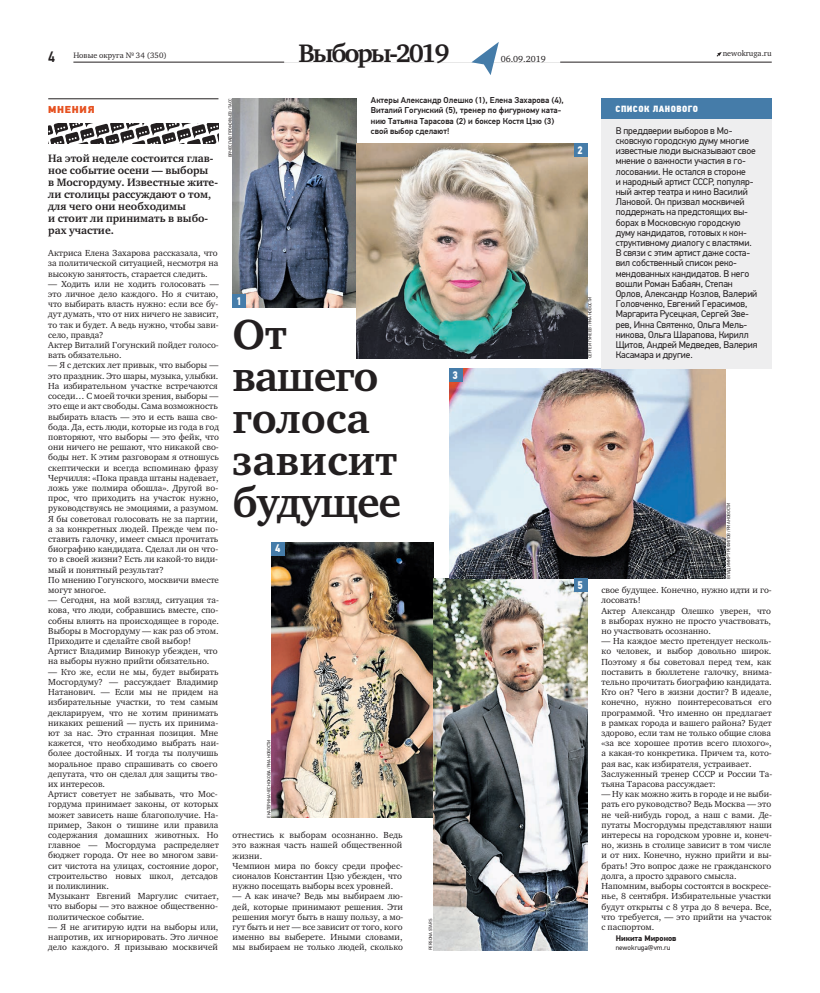
<style>
.page{position:relative;width:820px;height:993px;background:#fff}
.page>*{position:absolute;margin:0;border:0;box-sizing:border-box;transform-origin:0 0}
.t1{font:700 43px/42px "Charter ITC";letter-spacing:-.005em;color:#231f20}
.t2{font:700 26px "Charter ITC";letter-spacing:-.085em;color:#231f20}
.t3{font:500 15px "PF Din Text Cond Pro";color:#231f20}
.t4{font:700 11px/12px "Charter ITC";color:#231f20}
.t5{font:700 11px "PF Din Text Cond Pro";color:#fff}
.t6{font:900 10px "PF Din Text Pro";letter-spacing:.07em;color:#e65120}
.t7{font:9.6px/10.2px "PF Din Text Pro";letter-spacing:-.01em;color:#231f20}
.t8{font:9px/10.2px "Charter ITC";color:#231f20}
.t9{font:9px "PF Din Text Cond Pro X Black";letter-spacing:.05em;color:#fff}
.t10{font:500 8.5px/10.2px "PF Din Text Pro";color:#231f20}
.t11{font:8px "Charter ITC";color:#231f20}
.t12{font:700 8px "PF Din Text Pro";color:#231f20}
.t13{font:7px "PF Din Text Pro";color:#231f20}
.t14{font:4.5px "PF Din Text Pro";color:#231f20}
</style>
<div class="page">
<svg style="left:716px;top:52px;width:5px;height:5px"></svg>
<hr style="left:73px;top:62px;width:698px;height:1px;background:#231f20">
<div style="left:284px;top:43px;width:276px;height:20px;background:#fff"></div>
<svg style="left:471px;top:42px;width:27px;height:33px"></svg>
<img style="left:232px;top:99px;width:124px;height:208px">
<img style="left:271px;top:542px;width:162px;height:275px">
<img style="left:433px;top:578px;width:154px;height:372px">
<img style="left:449px;top:368px;width:276px;height:210px">
<img style="left:356px;top:144px;width:231px;height:214px">
<svg style="left:48px;top:123px;width:171px;height:21px"></svg>
<hr style="left:48px;top:99px;width:170px;height:1px;background:#231f20">
<div style="left:232px;top:294px;width:14px;height:13px;background:#457ca9"></div>
<div style="left:574px;top:144px;width:13px;height:13px;background:#457ca9"></div>
<div style="left:449px;top:368px;width:13px;height:13px;background:#457ca9"></div>
<div style="left:271px;top:542px;width:14px;height:13px;background:#457ca9"></div>
<div style="left:574px;top:578px;width:13px;height:13px;background:#457ca9"></div>
<div style="left:601px;top:99px;width:170px;height:269px;background:#eeeeef"></div>
<div style="left:601px;top:99px;width:170px;height:20px;background:#457ca9"></div>
<p class="t3" style="left:48px;top:51px;width:8px">4</p>
<p class="t2" style="left:298px;top:37px;width:152px">Выборы-2019</p>
<p class="t11" style="left:722px;top:48px;width:50px">newokruga.ru</p>
<p class="t11" style="left:73px;top:50px;width:95px">Новые округа № 34 (350)</p>
<p class="t8" style="left:500px;top:54px;width:47px">06.09.2019</p>
<p class="t6" style="left:48px;top:106px;width:48px">МНЕНИЯ</p>
<p class="t4" style="left:48px;top:152px;width:171px">На этой неделе состоится глав&shy;ное событие осени — выборы<br>в Мосгордуму. Известные жите&shy;ли столицы рассуждают о том, для чего они необходимы<br>и стоит ли принимать в выбо&shy;рах участие.</p>
<p class="t8" style="left:48px;top:248px;width:171px;text-align:justify">Актриса Елена Захарова рассказала, что за политической ситуацией, несмотря на высокую занятость, старается следить.</p>
<p class="t8" style="left:48px;top:278px;width:172px">— Ходить или не ходить голосовать — это личное дело каждого. Но я считаю, что выбирать власть нужно: если все бу&shy;дут думать, что от них ничего не зависит, то так и будет. А ведь нужно, чтобы зави&shy;село, правда?<br>Актер Виталий Гогунский пойдет голосо&shy;вать обязательно.</p>
<p class="t8" style="left:48px;top:360px;width:172px">— Я с детских лет привык, что выборы — это праздник. Это шары, музыка, улыбки.<br>На избирательном участке встречаются соседи… С моей точки зрения, выборы — это еще и акт свободы. Сама возможность выбирать власть — это и есть ваша сво&shy;бода. Да, есть люди, которые из года в год повторяют, что выборы — это фейк, что они ничего не решают, что никакой сво&shy;боды нет. К этим разговорам я отношусь скептически и всегда вспоминаю фразу Черчилля: «Пока правда штаны надевает, ложь уже полмира обошла». Другой во&shy;прос, что приходить на участок нужно, руководствуясь не эмоциями, а разумом.<br>Я бы советовал голосовать не за партии, а за конкретных людей. Прежде чем по&shy;ставить галочку, имеет смысл прочитать биографию кандидата. Сделал ли он что&shy;то в своей жизни? Есть ли какой-то види&shy;мый и понятный результат?<br>По мнению Гогунского, москвичи вместе могут многое.</p>
<p class="t8" style="left:48px;top:595px;width:172px">— Сегодня, на мой взгляд, ситуация та&shy;кова, что люди, собравшись вместе, спо&shy;собны влиять на происходящее в городе.<br>Выборы в Мосгордуму — как раз об этом.<br>Приходите и сделайте свой выбор!<br>Артист Владимир Винокур убежден, что на выборы нужно прийти обязательно.</p>
<p class="t8" style="left:48px;top:666px;width:172px">— Кто же, если не мы, будет выбирать Мосгордуму? — рассуждает Владимир Натанович. — Если мы не придем на избирательные участки, то тем самым декларируем, что не хотим принимать никаких решений — пусть их принима&shy;ют за нас. Это странная позиция. Мне кажется, что необходимо выбрать наи&shy;более достойных. И тогда ты получишь моральное право спрашивать со своего депутата, что он сделал для защиты тво&shy;их интересов.<br>Артист советует не забывать, что Мос&shy;гордума принимает законы, от которых может зависеть наше благополучие. На&shy;пример, Закон о тишине или правила содержания домашних животных. Но главное — Мосгордума распределяет бюджет города. От нее во многом зави&shy;сит чистота на улицах, состояние дорог, строительство новых школ, детсадов и поликлиник.<br>Музыкант Евгений Маргулис считает, что выборы — это важное общественно&shy;политическое событие.</p>
<p class="t8" style="left:48px;top:921px;width:172px;text-align:justify">— Я не агитирую идти на выборы или, напротив, их игнорировать. Это личное дело каждого. Я призываю москвичей</p>
<p class="t14" style="left:228px;top:157px;width:60px;rotate:-90deg">ВЯЧЕСЛАВПРОКОФЬЕВ / ТАСС</p>
<p class="t5" style="left:236px;top:296px;width:7px">1</p>
<p class="t10" style="left:371px;top:96px;width:194px">Актеры Александр Олешко (1), Елена Захарова (4), Виталий Гогунский (5), тренер по фигурному ката&shy;нию Татьяна Тарасова (2) и боксер Костя Цзю (3) свой выбор сделают!</p>
<p class="t1" style="left:232px;top:314px;width:170px">От вашего голоса зависит будущее</p>
<p class="t5" style="left:275px;top:544px;width:7px">4</p>
<p class="t5" style="left:452px;top:370px;width:7px">3</p>
<p class="t14" style="left:267px;top:817px;width:79px;rotate:-90deg">ЕКАТЕРИНАЧЕСНОКОВА / РИАНОВОСТИ</p>
<p class="t8" style="left:232px;top:829px;width:172px">отнестись к выборам осознанно. Ведь это важная часть нашей общественной жизни.<br>Чемпион мира по боксу среди профес&shy;сионалов Константин Цзю убежден, что нужно посещать выборы всех уровней.</p>
<p class="t8" style="left:232px;top:890px;width:172px;text-align:justify">— А как иначе? Ведь мы выбираем лю&shy;дей, которые принимают решения. Эти решения могут быть в нашу пользу, а мо&shy;гут быть и нет — все зависит от того, кого именно вы выберете. Иными словами, мы выбираем не только людей, сколько</p>
<p class="t14" style="left:427px;top:950px;width:33px;rotate:-90deg">PERSONA STARS</p>
<p class="t5" style="left:577px;top:146px;width:7px">2</p>
<p class="t14" style="left:587px;top:358px;width:63px;rotate:-90deg">СЕРГЕЙГУНЕЕВ / РИАНОВОСТИ</p>
<p class="t9" style="left:615px;top:105px;width:84px">СПИСОК ЛАНОВОГО</p>
<p class="t7" style="left:615px;top:126px;width:143px">В преддверии выборов в Мо&shy;сковскую городскую думу многие известные люди высказывают свое мнение о важности участия в го&shy;лосовании. Не остался в стороне<br>и народный артист СССР, популяр&shy;ный актер театра и кино Василий<br>Лановой. Он призвал москвичей поддержать на предстоящих вы&shy;борах в Московскую городскую думу кандидатов, готовых к кон&shy;структивному диалогу с властями.<br>В связи с этим артист даже соста&shy;вил собственный список реко&shy;мендованных кандидатов. В него вошли Роман Бабаян, Степан<br>Орлов, Александр Козлов, Валерий<br>Головченко, Евгений Герасимов,<br>Маргарита Русецкая, Сергей Зве&shy;рев, Инна Святенко, Ольга Мель&shy;никова, Ольга Шарапова, Кирилл<br>Щитов, Андрей Медведев, Валерия<br>Касамара и другие.</p>
<p class="t5" style="left:577px;top:580px;width:7px">5</p>
<p class="t14" style="left:726px;top:578px;width:78px;rotate:-90deg">ВЛАДИМИР ТРЕФИЛОВ / РИАНОВОСТИ</p>
<p class="t8" style="left:601px;top:584px;width:172px">свое будущее. Конечно, нужно идти и го&shy;лосовать!<br>Актер Александр Олешко уверен, что в выборах нужно не просто участвовать, но участвовать осознанно.</p>
<p class="t8" style="left:601px;top:635px;width:172px">— На каждое место претендует несколь&shy;ко человек, и выбор довольно широк.<br>Поэтому я бы советовал перед тем, как поставить в бюллетене галочку, внима&shy;тельно прочитать биографию кандидата.<br>Кто он? Чего в жизни достиг? В идеале, конечно, нужно поинтересоваться его программой. Что именно он предлагает в рамках города и вашего района? Будет здорово, если там не только общие слова «за все хорошее против всего плохого», а какая-то конкретика. Причем та, кото&shy;рая вас, как избирателя, устраивает.<br>Заслуженный тренер СССР и России Та&shy;тьяна Тарасова рассуждает:</p>
<p class="t8" style="left:601px;top:788px;width:172px">— Ну как можно жить в городе и не выби&shy;рать его руководство? Ведь Москва — это не чей-нибудь город, а наш с вами. Де&shy;путаты Мосгордумы представляют наши интересы на городском уровне и, конеч&shy;но, жизнь в столице зависит в том числе и от них. Конечно, нужно прийти и вы&shy;брать! Это вопрос даже не гражданского долга, а просто здравого смысла.<br>Напомним, выборы состоятся в воскресе&shy;нье, 8 сентября. Избирательные участки будут открыты с 8 утра до 8 вечера. Все, что требуется, — это прийти на участок с паспортом.</p>
<p class="t12" style="left:615px;top:933px;width:62px">Никита Миронов</p>
<p class="t13" style="left:615px;top:943px;width:56px">newokruga@vm.ru</p>
</div>
